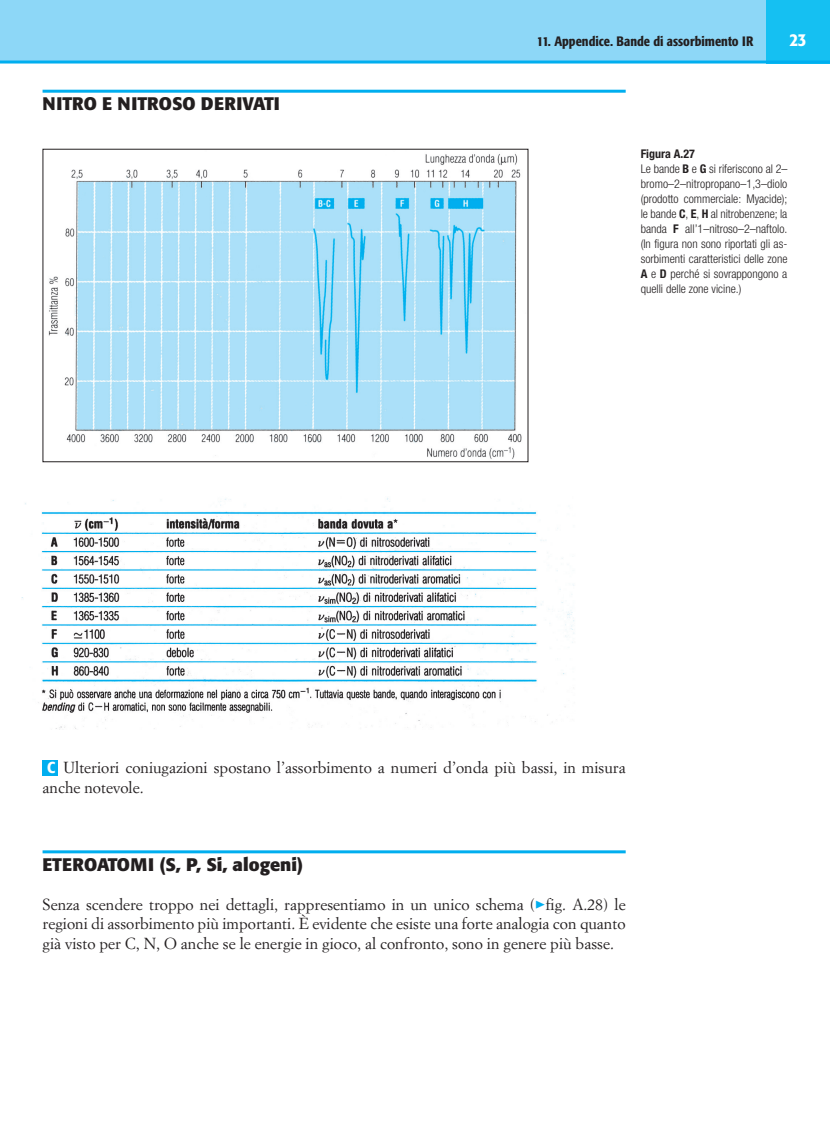
<style>
.page{position:relative;width:830px;height:1127px;background:#fff}
.page>*{position:absolute;margin:0;border:0;box-sizing:border-box;transform-origin:0 0}
.t1{font:700 18px "Formata";color:#231f20}
.t2{font:500 condensed 18px "Formata";color:#fff}
.t3{font:15.75px/19.5px "Simoncini Garamond";color:#231f20}
.t4{font:500 condensed 13.5px "Formata";color:#231f20}
.t5{font:300 condensed 12px/15px "Helvetica Neue";color:#231f20}
.s1{font-weight:700}
.s2{font-family:"Formata";font-weight:500;font-stretch:condensed;color:#fff}
.s3{color:#00aeef}
</style>
<div class="page">
<div style="left:0;top:0;width:829px;height:62px;background:#8dd7f7"></div>
<div style="left:765px;top:0;width:64px;height:63px;background:#15c0f2"></div>
<hr style="left:0;top:61px;width:829px;height:3px;background:#00aeef">
<hr style="left:43px;top:90px;width:582px;height:3px;background:#00aeef">
<hr style="left:43px;top:850px;width:582px;height:3px;background:#00aeef">
<div style="left:43px;top:760px;width:15px;height:15px;background:#00aeef"></div>
<img style="left:48px;top:154px;width:474px;height:305px">
<div style="left:43px;top:149px;width:485px;height:313px;border:1px solid #231f20"></div>
<img style="left:21px;top:498px;width:553px;height:231px">
<p class="t1" style="left:43px;top:92px;width:235px">NITRO E NITROSO DERIVATI</p>
<p class="t4" style="left:536px;top:33px;width:218px">11. Appendice. Bande di assorbimento IR</p>
<p class="t2" style="left:789px;top:28px;width:19px">23</p>
<p class="t5" style="left:640px;top:146px;width:148px"><span class="s1">Figura A.27<br></span>Le bande <span class="s1">B</span> e <span class="s1">G</span> si riferiscono al 2– bromo–2–nitropropano–1,3–diolo (prodotto commerciale: Myacide); le bande <span class="s1">C</span>, <span class="s1">E</span>, <span class="s1">H</span> al nitrobenzene; la banda <span class="s1">F</span> all’1–nitroso–2–naftolo. (In figura non sono riportati gli as&shy;sorbimenti caratteristici delle zone<br><span class="s1">A</span> e <span class="s1">D</span> perché si sovrappongono a quelli delle zone vicine.)</p>
<p class="t3" style="left:43px;top:757px;width:584px"><span class="s2">C</span> Ulteriori coniugazioni spostano l’assorbimento a numeri d’onda più bassi, in misura anche notevole.</p>
<p class="t1" style="left:43px;top:853px;width:262px">ETEROATOMI (S, P, Si, alogeni)</p>
<p class="t3" style="left:43px;top:894px;width:584px;text-align:justify">Senza scendere troppo nei dettagli, rappresentiamo in un unico schema (<span class="s3">◆</span>fig. A.28) le regioni di assorbimento più importanti. È evidente che esiste una forte analogia con quanto già visto per C, N, O anche se le energie in gioco, al confronto, sono in genere più basse.</p>
</div>
